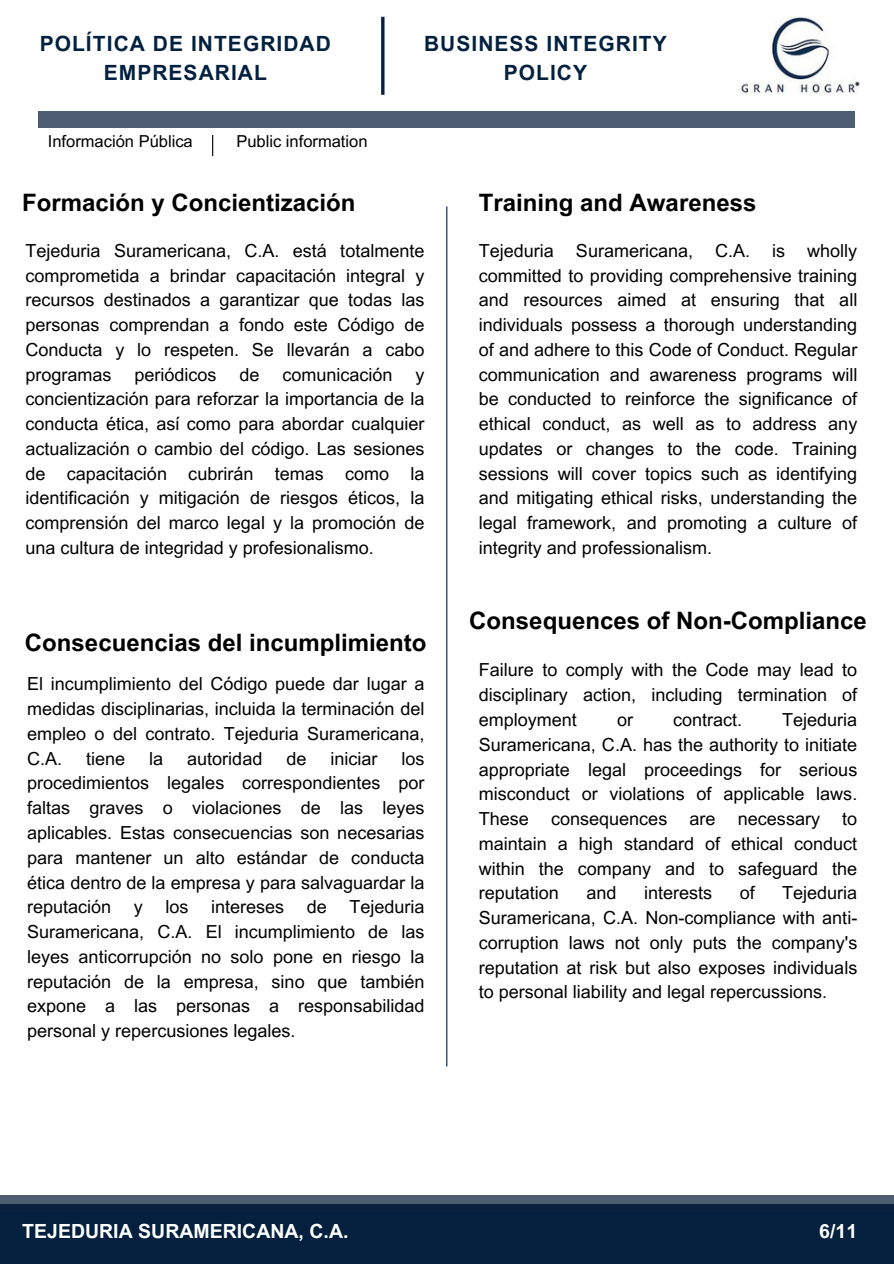
<style>
.page{position:relative;width:894px;height:1264px;background:#fff}
.page>*{position:absolute;margin:0;border:0;box-sizing:border-box;transform-origin:0 0}
.t1{font:700 24px "Arial MT Pro";color:#000}
.t2{font:700 21px/29.2px "Arial MT Pro";letter-spacing:.05em;color:#03213f;text-align:center}
.t3{font:700 19.5px "Arial MT Pro";color:#fff}
.t4{font:18px/24.8px "Arial MT Pro";color:#000;text-align:justify}
.t5{font:16.5px "Arial MT Pro";color:#000}
</style>
<div class="page">
<div style="left:0;top:1203px;width:893px;height:60px;background:#03213f"></div>
<div style="left:0;top:1195px;width:893px;height:9px;background:#4f5d72"></div>
<div style="left:39px;top:111px;width:815px;height:17px;background:#4f5d72"></div>
<img style="left:741px;top:17px;width:119px;height:77px">
<svg style="left:212px;top:135px;width:1px;height:21px"></svg>
<hr style="left:381px;top:17px;width:3px;height:78px;background:#03213f">
<hr style="left:446px;top:206px;width:1px;height:860px;background:#03213f">
<p class="t2" style="left:40px;top:32px;width:292px">POLÍTICA DE INTEGRIDAD<br>EMPRESARIAL</p>
<p class="t2" style="left:424px;top:32px;width:244px">BUSINESS INTEGRITY<br>POLICY</p>
<p class="t5" style="left:48px;top:135px;width:146px">Información Pública</p>
<h1 class="t5" style="left:236px;top:135px;width:133px">Public information</h1>
<h1 class="t1" style="left:22px;top:194px;width:335px">Formación y Concientización</h1>
<p class="t4" style="left:26px;top:240px;width:400px">Tejeduria Suramericana, C.A. está totalmente comprometida a brindar capacitación integral y recursos destinados a garantizar que todas las personas comprendan a fondo este Código de Conducta y lo respeten. Se llevarán a cabo programas</p>
<p class="t4" style="left:134px;top:364px;width:84px">periódicos</p>
<p class="t4" style="left:239px;top:364px;width:22px">de</p>
<p class="t4" style="left:282px;top:364px;width:112px">comunicación</p>
<p class="t4" style="left:26px;top:364px;width:400px;text-indent:390px">y concientización para reforzar la importancia de la conducta ética, así como para abordar cualquier actualización o cambio del código. Las sesiones de capacitación cubrirán temas como la identificación y mitigación de riesgos éticos, la comprensión del marco legal y la promoción de una cultura de integridad y profesionalismo.</p>
<h1 class="t1" style="left:25px;top:633px;width:403px">Consecuencias del incumplimiento</h1>
<p class="t4" style="left:27px;top:674px;width:398px">El incumplimiento del Código puede dar lugar a medidas disciplinarias, incluida la terminación del empleo o del contrato. Tejeduria Suramericana, C.A.</p>
<p class="t4" style="left:27px;top:748px;width:398px;text-indent:374px">los procedimientos legales correspondientes por faltas graves o violaciones de las leyes aplicables. Estas consecuencias son necesarias para mantener un alto estándar de conducta ética dentro de la empresa y para salvaguardar la reputación</p>
<p class="t4" style="left:86px;top:748px;width:41px">tiene</p>
<p class="t4" style="left:149px;top:748px;width:16px">la</p>
<p class="t4" style="left:187px;top:748px;width:77px">autoridad</p>
<p class="t4" style="left:286px;top:748px;width:22px">de</p>
<p class="t4" style="left:330px;top:748px;width:48px">iniciar</p>
<p class="t4" style="left:27px;top:896px;width:398px;text-indent:322px">Tejeduria Suramericana, C.A. El incumplimiento de las leyes anticorrupción no solo pone en riesgo la reputación de la empresa, sino que también expone a las personas a responsabilidad personal y repercusiones legales.</p>
<p class="t4" style="left:134px;top:896px;width:10px">y</p>
<p class="t4" style="left:165px;top:896px;width:25px">los</p>
<p class="t4" style="left:211px;top:896px;width:75px">intereses</p>
<p class="t4" style="left:306px;top:896px;width:22px">de</p>
<h1 class="t1" style="left:478px;top:194px;width:279px">Training and Awareness</h1>
<p class="t4" style="left:478px;top:240px;width:380px">Tejeduria Suramericana, C.A. is wholly committed to providing comprehensive training and resources aimed at ensuring that all individuals possess a thorough understanding of and adhere to this Code of Conduct. Regular communication and awareness programs will be conducted to reinforce the significance of ethical conduct, as well as to address any updates or changes to the code. Training sessions will cover topics such as identifying and mitigating ethical risks, understanding the legal framework, and promoting a culture of integrity and professionalism.</p>
<h2 class="t1" style="left:469px;top:612px;width:399px">Consequences of Non-Compliance</h2>
<h3 class="t4" style="left:478px;top:660px;width:380px">Failure to comply with the Code may lead to disciplinary action, including termination of employment</h3>
<h3 class="t4" style="left:478px;top:709px;width:380px;text-indent:303px">Tejeduria Suramericana, C.A. has the authority to initiate appropriate legal proceedings for serious misconduct or violations of applicable laws.<br>These consequences are necessary to maintain a high standard of ethical conduct within the company and to safeguard the reputation</h3>
<h3 class="t4" style="left:617px;top:709px;width:18px">or</h3>
<h3 class="t4" style="left:673px;top:709px;width:71px">contract.</h3>
<h3 class="t4" style="left:586px;top:882px;width:32px">and</h3>
<h3 class="t4" style="left:644px;top:882px;width:70px">interests</h3>
<h3 class="t4" style="left:739px;top:882px;width:17px">of</h3>
<h3 class="t4" style="left:478px;top:882px;width:380px;text-indent:303px">Tejeduria Suramericana, C.A. Non-compliance with anti&shy;corruption laws not only puts the company's reputation at risk but also exposes individuals to personal liability and legal repercussions.</h3>
<h2 class="t3" style="left:22px;top:1223px;width:327px">TEJEDURIA SURAMERICANA, C.A.</h2>
<p class="t3" style="left:819px;top:1223px;width:39px">6/11</p>
</div>
